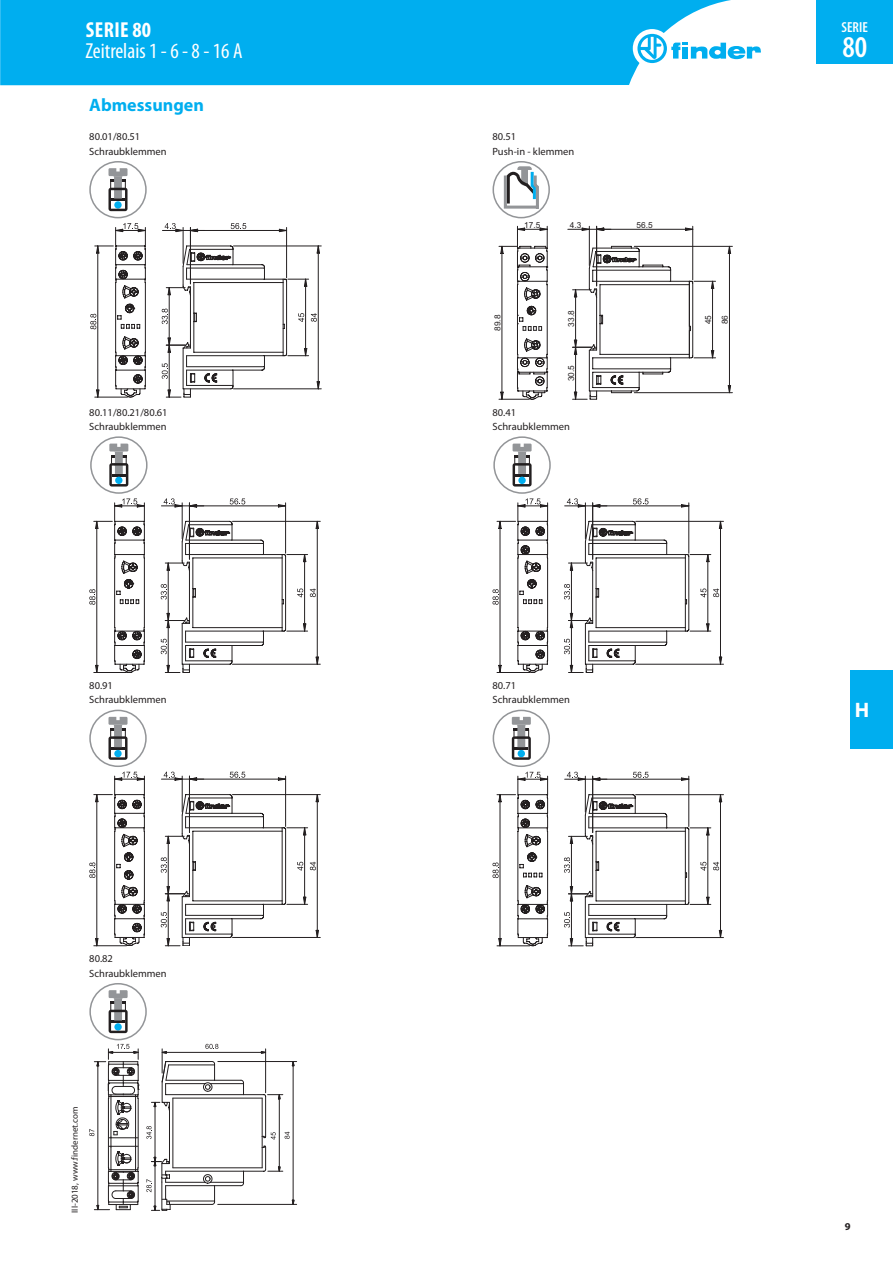
<style>
.page{position:relative;width:893px;height:1263px;background:#fff}
.page>*{position:absolute;margin:0;border:0;box-sizing:border-box;transform-origin:0 0}
.t1{font:600 condensed 30.3px "Myriad Pro";color:#fff}
.t2{font:condensed 21.75px "Myriad Pro";color:#fff}
.t3{font:700 condensed 21.75px "Myriad Pro";letter-spacing:.02em;color:#fff}
.t4{font:700 21px "Myriad Pro";color:#fff}
.t5{font:700 18px "Myriad Pro";color:#00aeef}
.t6{font:600 condensed 14.55px "Myriad Pro";color:#fff}
.t7{font:10.5px/14.2px "Myriad Pro";color:#231f20}
.t8{font:700 10.5px "Myriad Pro";color:#231f20}
.t9{font:9px "Myriad Pro";color:#231f20}
.t10{font:8.25px "Arial";letter-spacing:.005em;color:#231f20}
</style>
<div class="page">
<div style="left:89px;top:161px;width:58px;height:57px;border:2px solid #939598;border-radius:50%"></div>
<svg style="left:108px;top:168px;width:20px;height:43px"></svg>
<hr style="left:183px;top:227px;width:1px;height:36px;background:#231f20">
<svg style="left:165px;top:223px;width:18px;height:9px"></svg>
<hr style="left:162px;top:230px;width:43px;height:1px;background:#231f20">
<hr style="left:190px;top:227px;width:1px;height:57px;background:#231f20">
<hr style="left:286px;top:227px;width:1px;height:51px;background:#231f20">
<svg style="left:231px;top:223px;width:15px;height:6px"></svg>
<svg style="left:191px;top:229px;width:7px;height:3px"></svg>
<svg style="left:279px;top:229px;width:8px;height:3px"></svg>
<hr style="left:190px;top:230px;width:97px;height:1px;background:#231f20">
<hr style="left:233px;top:246px;width:88px;height:1px;background:#231f20">
<hr style="left:233px;top:389px;width:88px;height:1px;background:#231f20">
<hr style="left:95px;top:397px;width:33px;height:1px;background:#231f20">
<svg style="left:90px;top:223px;width:56px;height:174px"></svg>
<svg style="left:162px;top:245px;width:158px;height:153px"></svg>
<hr style="left:589px;top:226px;width:1px;height:39px;background:#231f20">
<svg style="left:582px;top:228px;width:7px;height:3px"></svg>
<hr style="left:568px;top:229px;width:43px;height:1px;background:#231f20">
<hr style="left:596px;top:226px;width:1px;height:60px;background:#231f20">
<hr style="left:692px;top:226px;width:1px;height:54px;background:#231f20">
<svg style="left:597px;top:228px;width:7px;height:3px"></svg>
<svg style="left:685px;top:228px;width:8px;height:3px"></svg>
<hr style="left:597px;top:229px;width:96px;height:1px;background:#231f20">
<svg style="left:573px;top:246px;width:143px;height:154px"></svg>
<hr style="left:575px;top:290px;width:1px;height:57px;background:#231f20">
<svg style="left:499px;top:226px;width:49px;height:174px"></svg>
<hr style="left:502px;top:246px;width:1px;height:153px;background:#231f20">
<hr style="left:634px;top:392px;width:98px;height:1px;background:#231f20">
<hr style="left:634px;top:246px;width:98px;height:1px;background:#231f20">
<svg style="left:728px;top:385px;width:3px;height:8px"></svg>
<svg style="left:728px;top:246px;width:3px;height:8px"></svg>
<hr style="left:729px;top:246px;width:1px;height:147px;background:#231f20">
<svg style="left:493px;top:162px;width:56px;height:56px"></svg>
<div style="left:492px;top:161px;width:58px;height:57px;border:2px solid #939598;border-radius:50%"></div>
<svg style="left:502px;top:167px;width:40px;height:44px"></svg>
<div style="left:90px;top:436px;width:58px;height:58px;border:2px solid #939598;border-radius:50%"></div>
<svg style="left:109px;top:444px;width:19px;height:42px"></svg>
<hr style="left:182px;top:503px;width:1px;height:36px;background:#231f20">
<svg style="left:164px;top:498px;width:18px;height:8px"></svg>
<hr style="left:161px;top:506px;width:43px;height:1px;background:#231f20">
<hr style="left:189px;top:503px;width:1px;height:56px;background:#231f20">
<hr style="left:285px;top:503px;width:1px;height:50px;background:#231f20">
<svg style="left:230px;top:498px;width:15px;height:6px"></svg>
<svg style="left:190px;top:504px;width:7px;height:2px"></svg>
<svg style="left:278px;top:504px;width:8px;height:2px"></svg>
<hr style="left:189px;top:506px;width:97px;height:1px;background:#231f20">
<hr style="left:232px;top:521px;width:88px;height:1px;background:#231f20">
<hr style="left:232px;top:664px;width:88px;height:1px;background:#231f20">
<svg style="left:89px;top:498px;width:56px;height:175px"></svg>
<svg style="left:161px;top:520px;width:158px;height:153px"></svg>
<div style="left:493px;top:436px;width:58px;height:58px;border:2px solid #939598;border-radius:50%"></div>
<svg style="left:513px;top:444px;width:19px;height:42px"></svg>
<hr style="left:585px;top:503px;width:1px;height:36px;background:#231f20">
<svg style="left:567px;top:498px;width:19px;height:8px"></svg>
<hr style="left:565px;top:506px;width:42px;height:1px;background:#231f20">
<hr style="left:592px;top:503px;width:1px;height:56px;background:#231f20">
<hr style="left:688px;top:503px;width:1px;height:50px;background:#231f20">
<svg style="left:633px;top:498px;width:15px;height:6px"></svg>
<svg style="left:593px;top:504px;width:7px;height:2px"></svg>
<svg style="left:681px;top:504px;width:8px;height:2px"></svg>
<hr style="left:593px;top:506px;width:96px;height:1px;background:#231f20">
<hr style="left:636px;top:521px;width:87px;height:1px;background:#231f20">
<hr style="left:636px;top:664px;width:87px;height:1px;background:#231f20">
<svg style="left:492px;top:498px;width:56px;height:175px"></svg>
<svg style="left:564px;top:520px;width:158px;height:153px"></svg>
<div style="left:89px;top:710px;width:58px;height:57px;border:2px solid #939598;border-radius:50%"></div>
<svg style="left:108px;top:717px;width:20px;height:43px"></svg>
<hr style="left:182px;top:776px;width:1px;height:36px;background:#231f20">
<svg style="left:164px;top:772px;width:18px;height:7px"></svg>
<hr style="left:161px;top:779px;width:43px;height:1px;background:#231f20">
<hr style="left:189px;top:776px;width:1px;height:56px;background:#231f20">
<hr style="left:285px;top:776px;width:1px;height:50px;background:#231f20">
<svg style="left:230px;top:772px;width:15px;height:6px"></svg>
<hr style="left:189px;top:779px;width:97px;height:1px;background:#231f20">
<hr style="left:232px;top:794px;width:88px;height:1px;background:#231f20">
<hr style="left:232px;top:937px;width:88px;height:1px;background:#231f20">
<svg style="left:161px;top:793px;width:158px;height:153px"></svg>
<hr style="left:168px;top:836px;width:1px;height:58px;background:#231f20">
<svg style="left:89px;top:772px;width:56px;height:174px"></svg>
<div style="left:493px;top:710px;width:57px;height:57px;border:2px solid #939598;border-radius:50%"></div>
<svg style="left:512px;top:717px;width:19px;height:43px"></svg>
<hr style="left:585px;top:776px;width:1px;height:36px;background:#231f20">
<svg style="left:567px;top:772px;width:18px;height:7px"></svg>
<hr style="left:565px;top:779px;width:42px;height:1px;background:#231f20">
<hr style="left:592px;top:776px;width:1px;height:56px;background:#231f20">
<hr style="left:688px;top:776px;width:1px;height:50px;background:#231f20">
<svg style="left:633px;top:772px;width:15px;height:6px"></svg>
<hr style="left:593px;top:779px;width:96px;height:1px;background:#231f20">
<hr style="left:636px;top:794px;width:87px;height:1px;background:#231f20">
<hr style="left:636px;top:937px;width:87px;height:1px;background:#231f20">
<svg style="left:492px;top:772px;width:56px;height:174px"></svg>
<svg style="left:564px;top:794px;width:158px;height:152px"></svg>
<div style="left:89px;top:983px;width:58px;height:57px;border:2px solid #939598;border-radius:50%"></div>
<svg style="left:109px;top:990px;width:19px;height:43px"></svg>
<hr style="left:218px;top:1204px;width:79px;height:1px;background:#231f20">
<hr style="left:218px;top:1061px;width:79px;height:1px;background:#231f20">
<svg style="left:89px;top:1044px;width:205px;height:167px"></svg>
<div style="left:850px;top:670px;width:43px;height:78px;background:#00aeef"></div>
<div style="left:0;top:0;width:731px;height:85px;background:#00aeef"></div>
<div style="left:633px;top:29px;width:38px;height:39px;background:#fff;border-radius:50%"></div>
<svg style="left:637px;top:34px;width:124px;height:29px"></svg>
<div style="left:816px;top:0;width:77px;height:64px;background:#00aeef"></div>
<h2 class="t3" style="left:86px;top:17px;width:67px">SERIE 80</h2>
<h2 class="t2" style="left:85px;top:38px;width:159px">Zeitrelais 1 - 6 - 8 - 16 A</h2>
<h3 class="t5" style="left:89px;top:93px;width:116px">Abmessungen</h3>
<p class="t7" style="left:89px;top:130px;width:79px">80.01/80.51<br>Schraubklemmen</p>
<p class="t7" style="left:492px;top:130px;width:83px">80.51<br>Push-in - klemmen</p>
<p class="t10" style="left:524px;top:219px;width:18px">17.5</p>
<p class="t10" style="left:570px;top:219px;width:13px">4.3</p>
<p class="t10" style="left:636px;top:219px;width:18px">56.5</p>
<p class="t10" style="left:566px;top:327px;width:18px;rotate:-90deg">33.8</p>
<p class="t10" style="left:492px;top:331px;width:18px;rotate:-90deg">89.8</p>
<p class="t10" style="left:720px;top:324px;width:11px;rotate:-90deg">86</p>
<p class="t10" style="left:703px;top:324px;width:11px;rotate:-90deg">45</p>
<p class="t10" style="left:566px;top:381px;width:18px;rotate:-90deg">30.5</p>
<p class="t7" style="left:89px;top:405px;width:80px">80.11/80.21/80.61<br>Schraubklemmen</p>
<p class="t7" style="left:492px;top:405px;width:79px">80.41<br>Schraubklemmen</p>
<p class="t7" style="left:89px;top:678px;width:79px">80.91<br>Schraubklemmen</p>
<p class="t7" style="left:492px;top:678px;width:79px">80.71<br>Schraubklemmen</p>
<p class="t7" style="left:89px;top:952px;width:79px">80.82<br>Schraubklemmen</p>
<p class="t9" style="left:69px;top:1213px;width:108px;rotate:-90deg">III-2018, www.findernet.com</p>
<h3 class="t6" style="left:842px;top:19px;width:28px">SERIE</h3>
<h1 class="t1" style="left:842px;top:30px;width:26px">80</h1>
<h3 class="t4" style="left:855px;top:696px;width:16px">H</h3>
<p class="t8" style="left:845px;top:1219px;width:7px">9</p>
</div>
